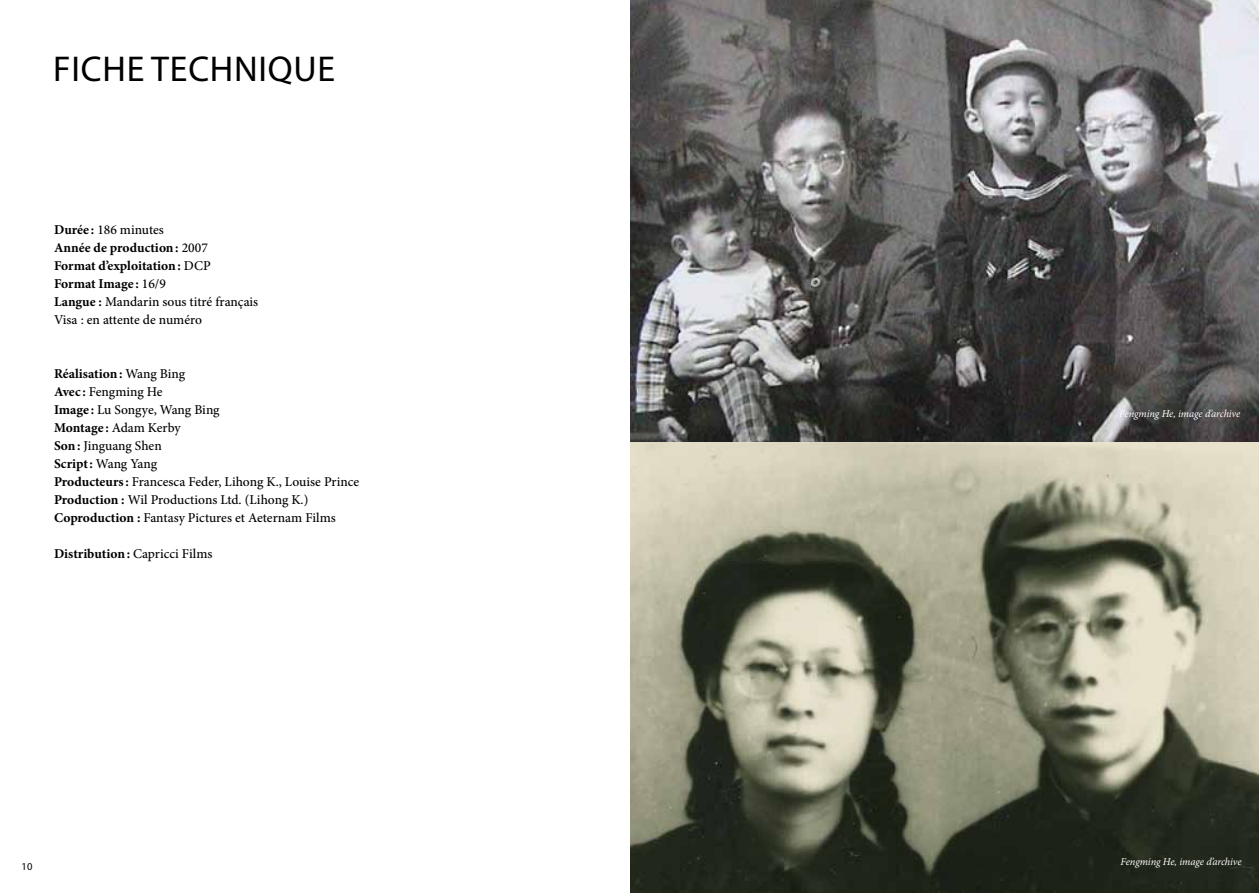
<style>
.page{position:relative;width:1259px;height:893px;background:#fff}
.page>*{position:absolute;margin:0;border:0;box-sizing:border-box;transform-origin:0 0}
.t1{font:36px "Myriad Pro";letter-spacing:.02em;color:#000}
.t2{font:500 13.5px/18px "Minion Pro";letter-spacing:-.005em;color:#000}
.t3{font:700 13.5px "Minion Pro";color:#000}
.t4{font:italic 10.5px "Minion Pro";letter-spacing:-.015em;color:#fff}
.t5{font:10.5px "Myriad Pro";color:#000}
.s1{font-weight:700}
.s2{font-weight:500}
</style>
<div class="page">
<img style="left:630px;top:0;width:629px;height:442px">
<img style="left:630px;top:442px;width:629px;height:450px">
<h1 class="t1" style="left:53px;top:47px;width:279px">FICHE TECHNIQUE</h1>
<p class="t2" style="left:54px;top:221px;width:206px"><span class="s1">Durée :</span> 186 minutes<br><span class="s1">Année de production:</span> 2007<br><span class="s1">Format d’exploitation:</span> DCP<br><span class="s1">Format Image :</span> 16/9<br><span class="s1">Langue :</span> Mandarin sous titré français<br>Visa : en attente de numéro</p>
<p class="t2" style="left:54px;top:365px;width:307px"><span class="s1">Réalisation:</span> Wang Bing<br><span class="s1">Avec :</span> Fengming He<br><span class="s1">Image :</span> Lu Songye, Wang Bing<br><span class="s1">Montage :</span> Adam Kerby<br><span class="s1">Son:</span> Jinguang Shen<br><span class="s1">Script:</span> Wang Yang<br><span class="s1">Producteurs:</span> Francesca Feder, Lihong K., Louise Prince<br><span class="s1">Production :</span> Wil Productions Ltd. (Lihong K.)<br><span class="s1">Coproduction :</span> Fantasy Pictures et Aeternam Films</p>
<p class="t3" style="left:54px;top:544px;width:160px">Distribution: <span class="s2">Capricci Films</span></p>
<p class="t5" style="left:22px;top:860px;width:12px">10</p>
<p class="t4" style="left:1119px;top:406px;width:123px">Fengming He, image d’archive</p>
<p class="t4" style="left:1120px;top:854px;width:123px">Fengming He, image d’archive</p>
</div>
